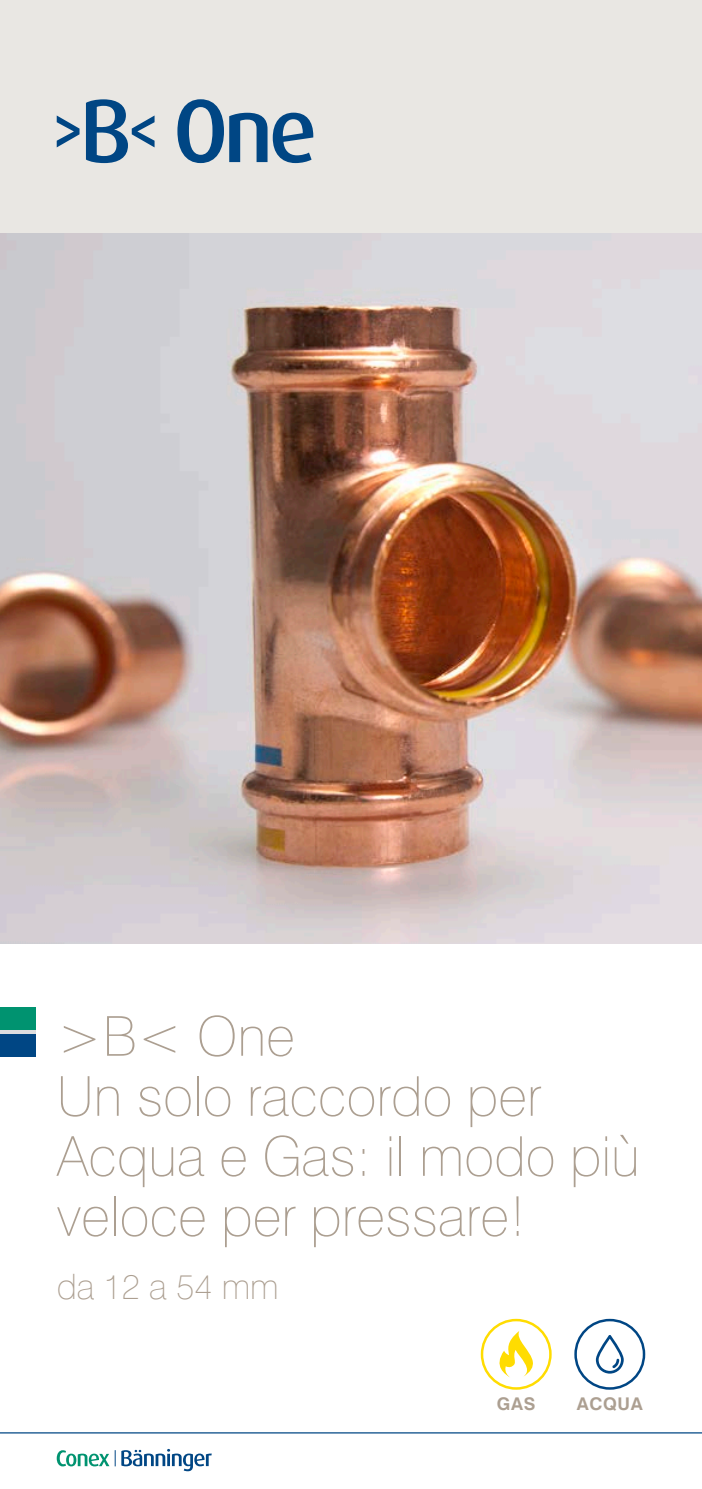
<style>
.page{position:relative;width:702px;height:1489px;background:#fff}
.page>*{position:absolute;margin:0;border:0;box-sizing:border-box;transform-origin:0 0}
.t1{font:100 55px/60px "Swiss 721 BT";color:#ac9f91}
.t2{font:100 35px "Swiss 721 BT";color:#ac9f91}
.t3{font:700 17.5px "Swiss 721 BT";letter-spacing:.04em;color:#ac9f91}
</style>
<div class="page">
<div style="left:0;top:0;width:702px;height:234px;background:#e9e7e3"></div>
<svg style="left:57px;top:115px;width:22px;height:32px"></svg>
<svg style="left:86px;top:99px;width:68px;height:64px"></svg>
<svg style="left:177px;top:99px;width:90px;height:64px"></svg>
<svg style="left:273px;top:113px;width:40px;height:50px"></svg>
<hr style="left:0;top:1431px;width:702px;height:2px;background:#004684">
<svg style="left:61px;top:1450px;width:54px;height:17px"></svg>
<svg style="left:57px;top:1450px;width:52px;height:16px"></svg>
<svg style="left:115px;top:1448px;width:97px;height:22px"></svg>
<svg style="left:499px;top:1331px;width:34px;height:46px"></svg>
<div style="left:480px;top:1318px;width:71px;height:71px;border:2px solid #ffdc01;border-radius:50%"></div>
<svg style="left:596px;top:1335px;width:27px;height:38px"></svg>
<div style="left:574px;top:1318px;width:71px;height:71px;border:2px solid #004684;border-radius:50%"></div>
<svg style="left:0;top:1029px;width:35px;height:4px"></svg>
<div style="left:0;top:1006px;width:35px;height:23px;background:#009370"></div>
<div style="left:0;top:1033px;width:35px;height:23px;background:#004684"></div>
<img style="left:0;top:234px;width:702px;height:709px">
<p class="t1" style="left:57px;top:1005px;width:584px">&gt;B&lt; One<br>Un solo raccordo per<br>Acqua e Gas: il modo più veloce per pressare!</p>
<p class="t2" style="left:57px;top:1265px;width:224px">da 12 a 54 mm</p>
<p class="t3" style="left:497px;top:1393px;width:40px">GAS</p>
<p class="t3" style="left:576px;top:1393px;width:68px">ACQUA</p>
</div>
